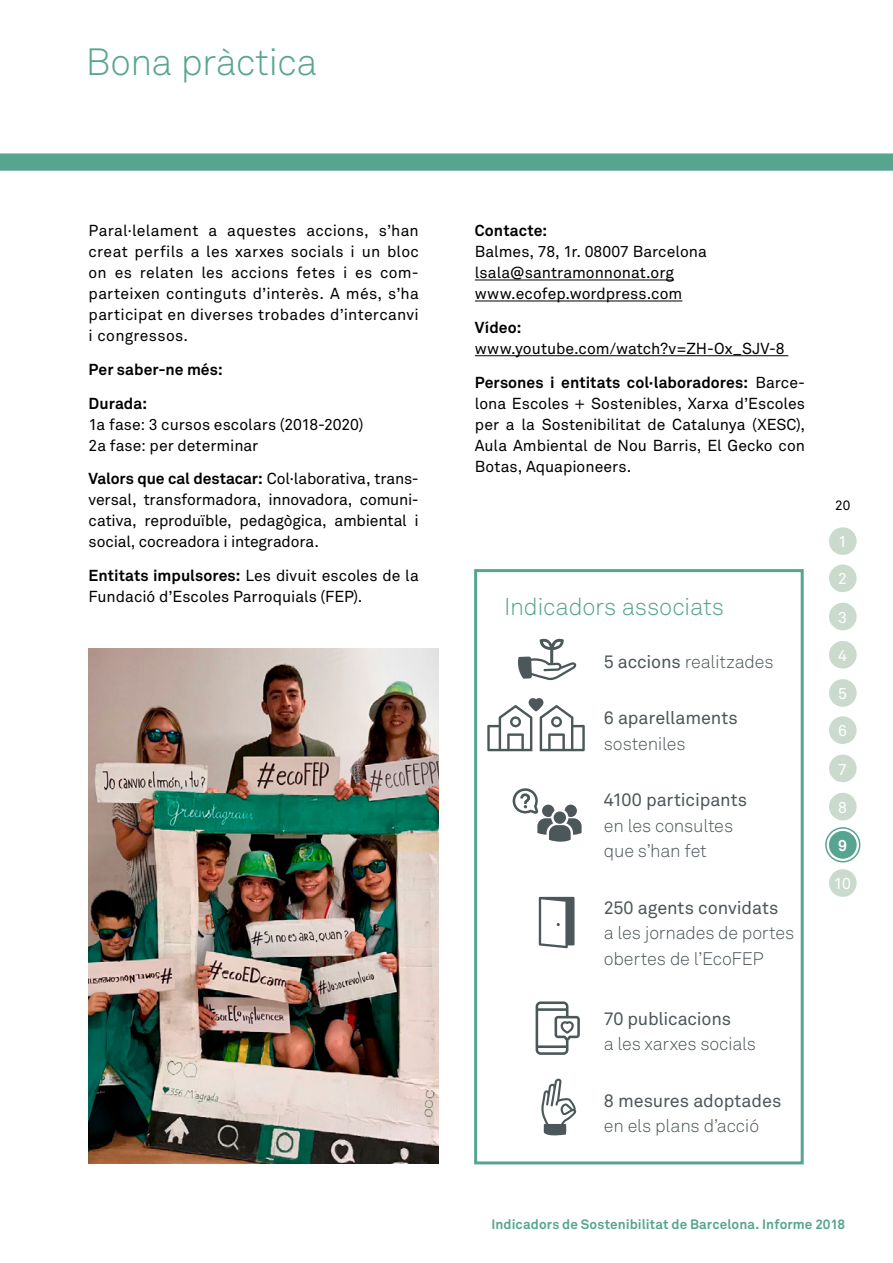
<style>
.page{position:relative;width:893px;height:1263px;background:#fff}
.page>*{position:absolute;margin:0;border:0;box-sizing:border-box;transform-origin:0 0}
.t1{font:37.5px "Akkurat Light Pro";letter-spacing:-.015em;color:#57a590}
.t2{font:24px "Akkurat Light Pro";letter-spacing:-.01em;color:#57a590}
.t3{font:18px/25.5px "Akkurat Light Pro";letter-spacing:-.01em;color:#4c5759}
.t4{font:18px "Akkurat Pro";letter-spacing:-.005em;color:#4c5759}
.t5{font:15.75px/21px "Akkurat Pro";color:#000}
.t6{font:700 15.75px/33.8px "Akkurat Pro";letter-spacing:.005em;color:#000}
.t7{font:15.75px "Akkurat Pro";color:#fff}
.t8{font:700 15.75px "Akkurat Pro";color:#fff}
.t9{font:700 13.5px "Akkurat Pro";letter-spacing:.01em;color:#57a590}
.t10{font:13.5px "Akkurat Pro";color:#000}
.s1{font-weight:700}
.s2{font-family:"Akkurat Pro"}
</style>
<div class="page">
<div style="left:0;top:153px;width:893px;height:18px;background:#57a590"></div>
<div style="left:829px;top:527px;width:28px;height:28px;background:#cadbcd;border-radius:50%"></div>
<div style="left:829px;top:679px;width:28px;height:28px;background:#cadbcd;border-radius:50%"></div>
<div style="left:829px;top:564px;width:28px;height:28px;background:#cadbcd;border-radius:50%"></div>
<div style="left:829px;top:716px;width:28px;height:28px;background:#cadbcd;border-radius:50%"></div>
<div style="left:829px;top:603px;width:28px;height:27px;background:#cadbcd;border-radius:50%"></div>
<div style="left:829px;top:754px;width:28px;height:28px;background:#cadbcd;border-radius:50%"></div>
<div style="left:829px;top:641px;width:28px;height:28px;background:#cadbcd;border-radius:50%"></div>
<div style="left:829px;top:793px;width:28px;height:27px;background:#cadbcd;border-radius:50%"></div>
<div style="left:829px;top:869px;width:28px;height:28px;background:#cadbcd;border-radius:50%"></div>
<div style="left:474px;top:569px;width:330px;height:595px;border:3px solid #57a590"></div>
<hr style="left:475px;top:280px;width:199px;height:1px;background:#000">
<hr style="left:475px;top:301px;width:207px;height:1px;background:#000">
<hr style="left:475px;top:355px;width:313px;height:1px;background:#000">
<div style="left:829px;top:831px;width:28px;height:28px;background:#57a590;border-radius:50%"></div>
<div style="left:825px;top:827px;width:35px;height:35px;border:2px solid #57a590;border-radius:50%"></div>
<img style="left:89px;top:649px;width:349px;height:514px">
<svg style="left:518px;top:638px;width:58px;height:42px"></svg>
<svg style="left:487px;top:698px;width:98px;height:53px"></svg>
<svg style="left:513px;top:788px;width:69px;height:54px"></svg>
<svg style="left:539px;top:897px;width:35px;height:51px"></svg>
<svg style="left:536px;top:1001px;width:44px;height:54px"></svg>
<svg style="left:541px;top:1078px;width:35px;height:58px"></svg>
<h1 class="t1" style="left:86px;top:40px;width:233px">Bona pràctica</h1>
<p class="t5" style="left:89px;top:221px;width:332px;text-align:justify">Paral·lelament a aquestes accions, s’han creat perfils a les xarxes socials i un bloc on es relaten les accions fetes i es com&shy;parteixen continguts d’interès. A més, s’ha participat en diverses trobades d’intercanvi i congressos.</p>
<p class="t6" style="left:89px;top:353px;width:136px">Per saber-ne més:<br>Durada:</p>
<p class="t5" style="left:89px;top:414px;width:276px">1a fase: 3 cursos escolars (2018-2020)<br>2a fase: per determinar</p>
<p class="t5" style="left:89px;top:469px;width:332px;text-align:justify"><span class="s1">Valors que cal destacar:</span> Col·laborativa, trans&shy;versal, transformadora, innovadora, comuni&shy;cativa, reproduïble, pedagògica, ambiental i social, cocreadora i integradora.</p>
<p class="t5" style="left:89px;top:566px;width:332px"><span class="s1">Entitats impulsores:</span> Les divuit escoles de la<br>Fundació d’Escoles Parroquials (FEP).</p>
<p class="t6" style="left:475px;top:214px;width:74px">Contacte:</p>
<p class="t5" style="left:475px;top:242px;width:233px">Balmes, 78, 1r. 08007 Barcelona lsala@santramonnonat.org www.ecofep.wordpress.com</p>
<p class="t6" style="left:475px;top:311px;width:48px">Vídeo:</p>
<p class="t5" style="left:475px;top:332px;width:332px;line-height:33.8px">www.youtube.com/watch?v=ZH-Ox_SJV-8<br><span class="s1">Persones i entitats col·laboradores:</span> Barce-</p>
<p class="t5" style="left:475px;top:393px;width:332px;text-align:justify">lona Escoles + Sostenibles, Xarxa d’Escoles per a la Sostenibilitat de Catalunya (XESC), Aula Ambiental de Nou Barris, El Gecko con Botas, Aquapioneers.</p>
<h2 class="t2" style="left:504px;top:592px;width:221px">Indicadors associats</h2>
<p class="t3" style="left:604px;top:649px;width:171px"><span class="s2">5 accions</span> realitzades</p>
<p class="t4" style="left:604px;top:708px;width:136px">6 aparellaments</p>
<p class="t3" style="left:604px;top:731px;width:83px">sosteniles</p>
<p class="t4" style="left:604px;top:790px;width:145px">4100 participants</p>
<p class="t3" style="left:604px;top:813px;width:131px">en les consultes que s’han fet</p>
<p class="t4" style="left:604px;top:897px;width:176px">250 agents convidats</p>
<p class="t3" style="left:604px;top:921px;width:192px">a les jornades de portes obertes de l’EcoFEP</p>
<p class="t4" style="left:604px;top:1008px;width:129px">70 publicacions</p>
<p class="t3" style="left:604px;top:1031px;width:154px">a les xarxes socials</p>
<p class="t4" style="left:604px;top:1090px;width:179px">8 mesures adoptades</p>
<p class="t3" style="left:604px;top:1113px;width:157px">en els plans d’acció</p>
<p class="t10" style="left:835px;top:498px;width:17px">20</p>
<p class="t7" style="left:838px;top:533px;width:10px">1</p>
<p class="t7" style="left:838px;top:570px;width:10px">2</p>
<p class="t7" style="left:838px;top:608px;width:10px">3</p>
<p class="t7" style="left:838px;top:646px;width:10px">4</p>
<p class="t7" style="left:838px;top:684px;width:10px">5</p>
<p class="t7" style="left:838px;top:722px;width:10px">6</p>
<p class="t7" style="left:838px;top:760px;width:10px">7</p>
<p class="t7" style="left:838px;top:798px;width:10px">8</p>
<p class="t8" style="left:838px;top:836px;width:10px">9</p>
<p class="t7" style="left:834px;top:874px;width:18px">10</p>
<p class="t9" style="left:491px;top:1216px;width:355px">Indicadors de Sostenibilitat de Barcelona. Informe 2018</p>
</div>
